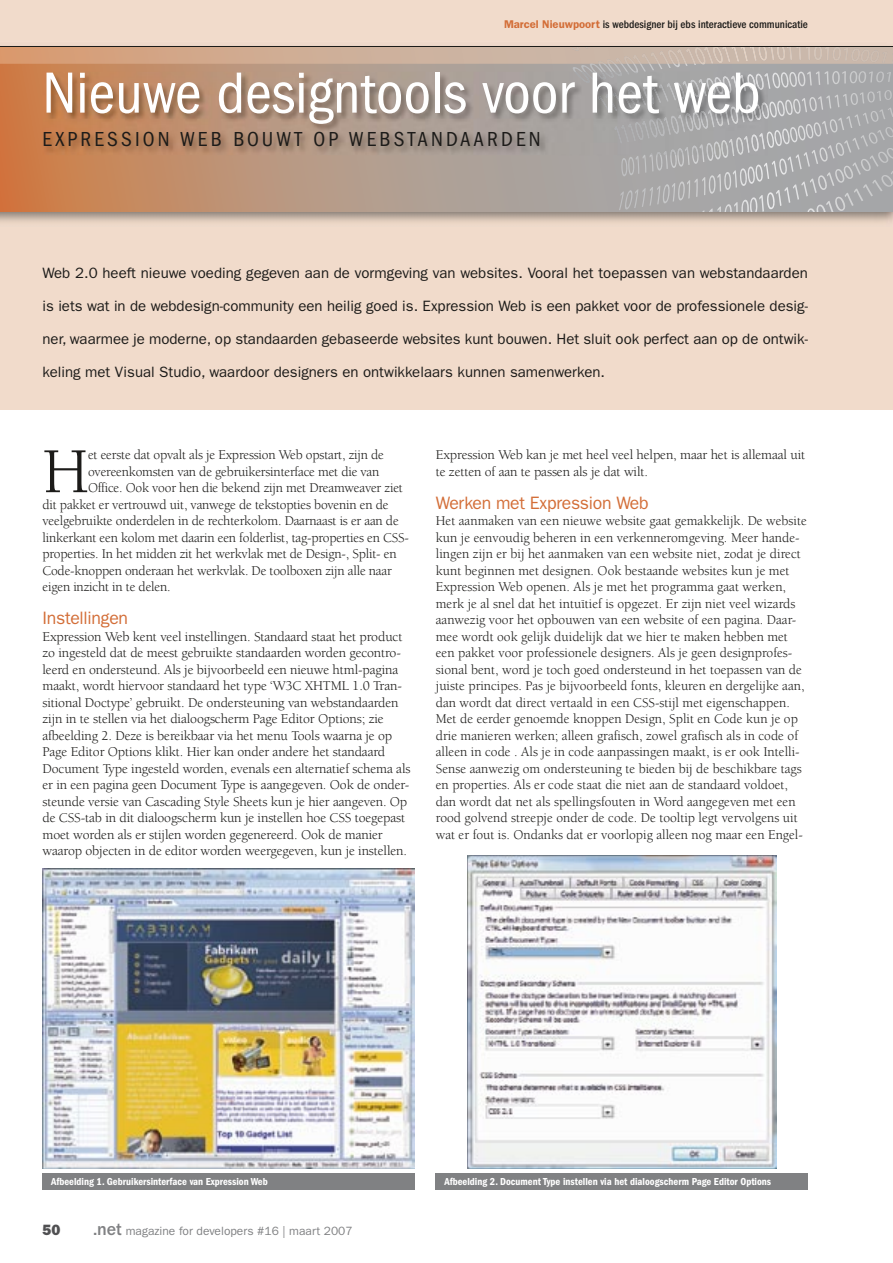
<style>
.page{position:relative;width:893px;height:1263px;background:#fff}
.page>*{position:absolute;margin:0;border:0;box-sizing:border-box;transform-origin:0 0}
.t1{font:65.7px "Berkeley";color:#1c1b19}
.t2{font:condensed 60px "Franklin Gothic";color:#fff}
.t3{font:condensed 21px "Franklin Gothic";letter-spacing:.15em;color:#1c1b19}
.t4{font:18px "Franklin Gothic";letter-spacing:-.015em;color:#d36e38}
.t5{font:15px "Franklin Gothic";color:#1c1b19}
.t6{font:800 15px "Franklin Gothic";color:#505052}
.t7{font:13.8px/16.5px "Berkeley";letter-spacing:-.01em;color:#1c1b19}
.t8{font:12px "Franklin Gothic";color:#808183}
.t9{font:500 condensed 11.25px "Franklin Gothic";color:#1c1b19}
.t10{font:600 condensed 10.5px "Franklin Gothic";color:#fff}
.s1{font-weight:600;font-stretch:normal;color:#d36e38}
.s2{font-weight:800}
.s3{font-weight:500;font-size:18px}
</style>
<div class="page">
<div style="left:0;top:191px;width:893px;height:219px;background:#f1dbcb"></div>
<svg style="left:0;top:64px;width:893px;height:148px;background:#b69b8a"></svg>
<svg style="left:788px;top:150px;width:105px;height:62px;background:#ababad"></svg>
<div style="left:0;top:0;width:893px;height:40px;background:#f1dbcb"></div>
<svg style="left:0;top:47px;width:893px;height:17px;background:#ceaf9a"></svg>
<hr style="left:0;top:46px;width:893px;height:1px;background:#1c1b19">
<img style="left:43px;top:72px;width:725px;height:83px">
<img style="left:574px;top:72px;width:194px;height:22px">
<img style="left:43px;top:868px;width:372px;height:301px">
<div style="left:43px;top:1173px;width:372px;height:16px;background:#808183"></div>
<img style="left:467px;top:855px;width:310px;height:314px">
<div style="left:436px;top:1173px;width:372px;height:16px;background:#808183"></div>
<p class="t9" style="left:504px;top:18px;width:305px"><span class="s1">Marcel Nieuwpoort</span> is webdesigner bij ebs interactieve communicatie</p>
<h2 class="t2" style="left:43px;top:59px;width:720px">Nieuwe designtools voor het web</h2>
<h3 class="t3" style="left:43px;top:127px;width:500px">EXPRESSION WEB BOUWT OP WEBSTANDAARDEN</h3>
<p class="t5" style="left:43px;top:264px;width:767px">Web 2.0 heeft nieuwe voeding gegeven aan de vormgeving van websites. Vooral het toepassen van webstandaarden</p>
<p class="t5" style="left:43px;top:297px;width:767px">is iets wat in de webdesign-community een heilig goed is. Expression Web is een pakket voor de professionele desig-</p>
<p class="t5" style="left:43px;top:330px;width:767px">ner, waarmee je moderne, op standaarden gebaseerde websites kunt bouwen. Het sluit ook perfect aan op de ontwik-</p>
<p class="t5" style="left:43px;top:363px;width:564px">keling met Visual Studio, waardoor designers en ontwikkelaars kunnen samenwerken.</p>
<h1 class="t1" style="left:43px;top:437px;width:48px">H</h1>
<p class="t7" style="left:88px;top:447px;width:297px">et eerste dat opvalt als je Expression Web opstart, zijn de</p>
<p class="t7" style="left:88px;top:463px;width:293px">overeenkomsten van de gebruikersinterface met die van</p>
<p class="t7" style="left:88px;top:480px;width:316px">Office. Ook voor hen die bekend zijn met Dreamweaver ziet</p>
<p class="t7" style="left:43px;top:496px;width:348px">dit pakket er vertrouwd uit, vanwege de tekstopties bovenin en de</p>
<p class="t7" style="left:43px;top:513px;width:358px">veelgebruikte onderdelen in de rechterkolom. Daarnaast is er aan de</p>
<p class="t7" style="left:43px;top:529px;width:368px">linkerkant een kolom met daarin een folderlist, tag-properties en CSS-</p>
<p class="t7" style="left:43px;top:546px;width:356px">properties. In het midden zit het werkvlak met de Design-, Split- en</p>
<p class="t7" style="left:43px;top:562px;width:351px">Code-knoppen onderaan het werkvlak. De toolboxen zijn alle naar</p>
<p class="t7" style="left:43px;top:579px;width:130px">eigen inzicht in te delen.</p>
<h3 class="t4" style="left:43px;top:608px;width:87px">Instellingen</h3>
<p class="t7" style="left:43px;top:628px;width:370px">Expression Web kent veel instellingen. Standaard staat het product zo ingesteld dat de meest gebruikte standaarden worden gecontro&shy;leerd en ondersteund. Als je bijvoorbeeld een nieuwe html-pagina maakt, wordt hiervoor standaard het type ‘W3C XHTML 1.0 Tran&shy;sitional Doctype’ gebruikt. De ondersteuning van webstandaarden zijn in te stellen via het dialoogscherm Page Editor Options; zie afbeelding 2. Deze is bereikbaar via het menu Tools waarna je op Page Editor Options klikt. Hier kan onder andere het standaard Document Type ingesteld worden, evenals een alternatief schema als er in een pagina geen Document Type is aangegeven. Ook de onder&shy;steunde versie van Cascading Style Sheets kun je hier aangeven. Op de CSS-tab in dit dialoogscherm kun je instellen hoe CSS toegepast moet worden als er stijlen worden gegenereerd. Ook de manier waarop objecten in de editor worden weergegeven, kun je instellen.</p>
<p class="t7" style="left:436px;top:447px;width:371px">Expression Web kan je met heel veel helpen, maar het is allemaal uit te zetten of aan te passen als je dat wilt.</p>
<h3 class="t4" style="left:436px;top:492px;width:214px">Werken met Expression Web</h3>
<p class="t7" style="left:436px;top:513px;width:372px">Het aanmaken van een nieuwe website gaat gemakkelijk. De website kun je eenvoudig beheren in een verkenneromgeving. Meer hande&shy;lingen zijn er bij het aanmaken van een website niet, zodat je direct kunt beginnen met designen. Ook bestaande websites kun je met Expression Web openen. Als je met het programma gaat werken, merk je al snel dat het intuïtief is opgezet. Er zijn niet veel wizards aanwezig voor het opbouwen van een website of een pagina. Daar&shy;mee wordt ook gelijk duidelijk dat we hier te maken hebben met een pakket voor professionele designers. Als je geen designprofes&shy;sional bent, word je toch goed ondersteund in het toepassen van de juiste principes. Pas je bijvoorbeeld fonts, kleuren en dergelijke aan, dan wordt dat direct vertaald in een CSS-stijl met eigenschappen.<br>Met de eerder genoemde knoppen Design, Split en Code kun je op drie manieren werken; alleen grafisch, zowel grafisch als in code of alleen in code . Als je in code aanpassingen maakt, is er ook Intelli-Sense aanwezig om ondersteuning te bieden bij de beschikbare tags en properties. Als er code staat die niet aan de standaard voldoet, dan wordt dat net als spellingsfouten in Word aangegeven met een rood golvend streepje onder de code. De tooltip legt vervolgens uit wat er fout is. Ondanks dat er voorlopig alleen nog maar een Engel-</p>
<p class="t10" style="left:51px;top:1176px;width:218px">Afbeelding 1. Gebruikersinterface van Expression Web</p>
<p class="t10" style="left:444px;top:1176px;width:328px">Afbeelding 2. Document Type instellen via het dialoogscherm Page Editor Options</p>
<p class="t6" style="left:43px;top:1221px;width:20px">50</p>
<p class="t8" style="left:94px;top:1224px;width:261px"><span class="s2">.</span><span class="s3">net</span> magazine for developers #16 | maart 2007</p>
</div>
